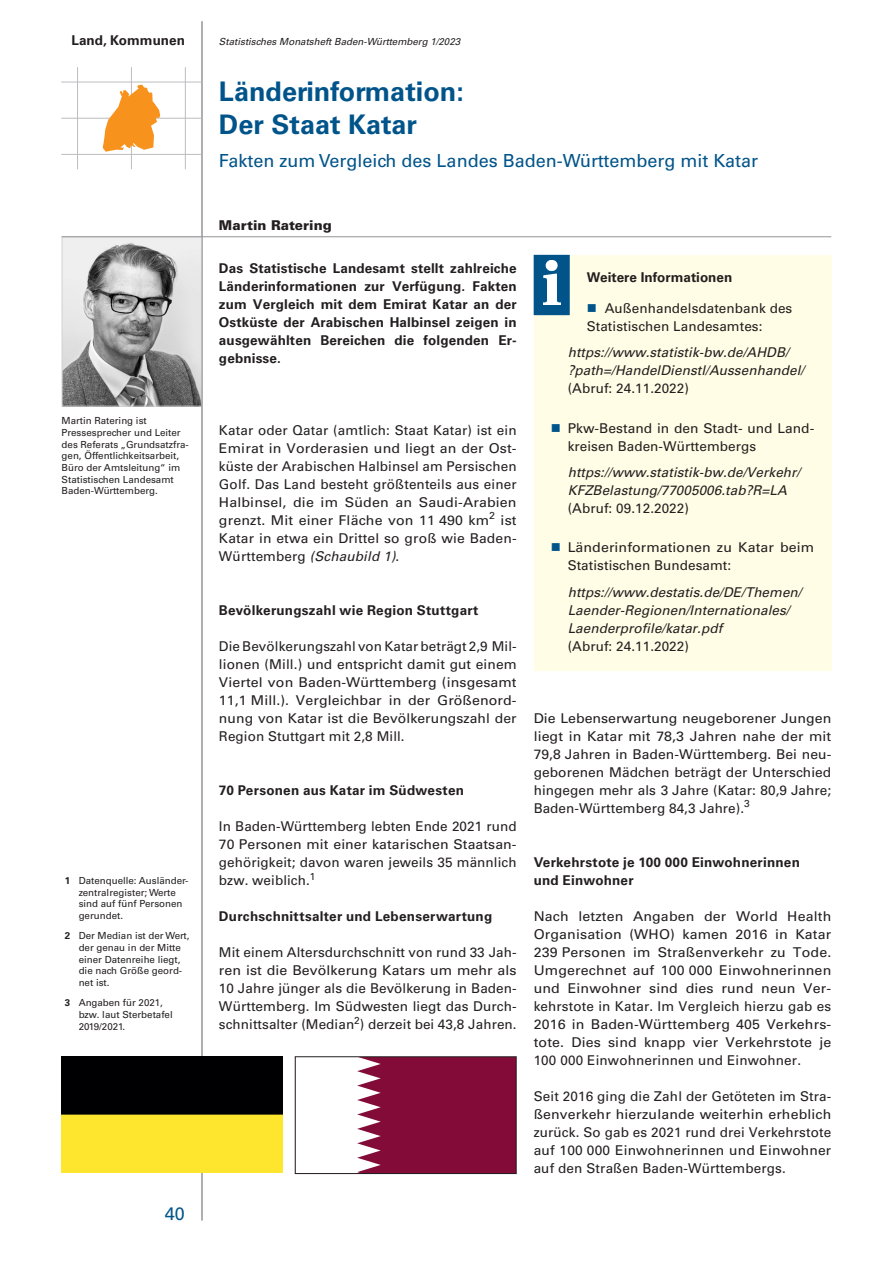
<style>
.page{position:relative;width:893px;height:1263px;background:#fff}
.page>*{position:absolute;margin:0;border:0;box-sizing:border-box;transform-origin:0 0}
.Beitragsüberschrift{font:700 27px/33px "Univers";color:#01548a}
.Beitragsunterübersch{font:18px "Univers";color:#01548a}
.Fließtext{font:13.5px/18px "Univers";letter-spacing:.005em;color:#231f20;text-align:justify}
.Fließtext-2{font:13.5px/18px "Univers";letter-spacing:.005em;color:#231f20;text-align:justify;scale:1.05 1}
.Infotext{font:italic 13.5px/18px "Univers";letter-spacing:.005em;color:#231f20}
.Kapitelanfang{font:700 13.5px/18px "Univers";letter-spacing:.01em;color:#231f20;text-align:justify}
.Kapitelzwischenübers{font:700 13.5px/18px "Univers";letter-spacing:.015em;color:#231f20}
.Fließtext-3{font:700 13.5px "Univers";letter-spacing:.02em;color:#231f20}
.Infotext-2{font:13.5px "Univers";letter-spacing:.005em;color:#231f20}
.Überschrift_Infotext{font:700 13.5px "Univers";color:#231f20}
.t1{font:900 13.5px "Univers";color:#231f20}
.Kopfzeile_Beitragsth{font:700 13.5px "Univers";color:#231f20}
.t2{font:9.75px/11.7px "Univers";color:#231f20}
.Kopfzeile_Ausgabe{font:italic 9.75px "Univers";color:#231f20}
.s1{font-weight:700}
.s2{font-style:italic}
.s3{font-style:normal}
</style>
<div class="page">
<img style="left:64px;top:238px;width:136px;height:166px">
<div style="left:62px;top:236px;width:140px;height:170px;border:1px solid #d1d2d4"></div>
<hr style="left:62px;top:236px;width:769px;height:1px;background:#939598">
<hr style="left:202px;top:21px;width:1px;height:1199px;background:#939598">
<hr style="left:61px;top:82px;width:141px;height:1px;background:#bcbdc0">
<hr style="left:61px;top:118px;width:141px;height:1px;background:#bcbdc0">
<hr style="left:61px;top:154px;width:141px;height:1px;background:#bcbdc0">
<hr style="left:77px;top:67px;width:1px;height:102px;background:#bcbdc0">
<hr style="left:131px;top:67px;width:1px;height:102px;background:#bcbdc0">
<hr style="left:185px;top:67px;width:1px;height:102px;background:#bcbdc0">
<svg style="left:103px;top:85px;width:57px;height:67px"></svg>
<div style="left:534px;top:255px;width:297px;height:415px;background:#fffde5"></div>
<div style="left:534px;top:255px;width:36px;height:60px;background:#01548a;border:2px solid #01548a"></div>
<img style="left:543px;top:261px;width:17px;height:43px">
<img style="left:62px;top:1056px;width:221px;height:117px">
<div style="left:295px;top:1057px;width:221px;height:116px;background:#830b38"></div>
<svg style="left:297px;top:1059px;width:84px;height:112px;background:#eedee4"></svg>
<p class="Kopfzeile_Beitragsth" style="left:71px;top:32px;width:115px">Land, Kommunen</p>
<p class="Kopfzeile_Ausgabe" style="left:219px;top:35px;width:243px">Statistisches Monatsheft Baden-Württemberg 1/2023</p>
<p class="Beitragsüberschrift" style="left:219px;top:75px;width:246px">Länderinformation:<br>Der Staat Katar</p>
<p class="Beitragsunterübersch" style="left:219px;top:150px;width:541px">Fakten zum Vergleich des Landes Baden-Württemberg mit Katar</p>
<p class="t2" style="left:62px;top:415px;width:129px">Martin Ratering ist<br>Pressesprecher und Leiter des Referats „Grundsatzfra&shy;gen, Öffentlichkeitsarbeit,<br>Büro der Amtsleitung“ im<br>Statistischen Landesamt<br>Baden-Württemberg.</p>
<p class="t2" style="left:79px;top:874px;width:111px;text-indent:-14px"><span class="s1">1</span> Datenquelle: Ausländer‑ zentralregister; Werte sind auf fünf Personen gerundet.</p>
<p class="t2" style="left:79px;top:930px;width:112px;text-indent:-14px"><span class="s1">2</span> Der Median ist der Wert, der genau in der Mitte einer Datenreihe liegt, die nach Größe geord‑ net ist.</p>
<p class="t2" style="left:79px;top:997px;width:96px;text-indent:-14px"><span class="s1">3</span> Angaben für 2021, bzw. laut Sterbetafel<br>2019/2021.</p>
<p class="Beitragsunterübersch" style="left:165px;top:1203px;width:22px">40</p>
<p class="t1" style="left:219px;top:216px;width:114px">Martin Ratering</p>
<p class="Kapitelanfang" style="left:219px;top:259px;width:299px">Das Statistische Landesamt stellt zahlreiche Länderinformationen zur Verfügung. Fakten zum Vergleich mit dem Emirat Katar an der Ostküste der Arabischen Halbinsel zeigen in ausgewählten Bereichen die folgenden Er&shy;gebnisse.</p>
<p class="Fließtext" style="left:219px;top:421px;width:299px">Katar oder Qatar (amtlich: Staat Katar) ist ein Emirat in Vorderasien und liegt an der Ost‑ küste der Arabischen Halbinsel am Persischen Golf. Das Land besteht größtenteils aus einer Halbinsel, die im Süden an Saudi-Arabien grenzt. Mit einer Fläche von 11 490 km<sup>2</sup> ist Katar in etwa ein Drittel so groß wie Baden-Württemberg <span class="s2">(Schaubild 1)</span>.</p>
<p class="Kapitelzwischenübers" style="left:219px;top:601px;width:261px">Bevölkerungszahl wie Region Stuttgart</p>
<p class="Fließtext" style="left:219px;top:637px;width:299px">Die Bevölkerungszahl von Katar beträgt 2,9 Mil‑ lionen (Mill.) und entspricht damit gut einem Viertel von Baden-Württemberg (insgesamt 11,1 Mill.). Vergleichbar in der Größenord‑ nung von Katar ist die Bevölkerungszahl der Region Stuttgart mit 2,8 Mill.</p>
<p class="Kapitelzwischenübers" style="left:219px;top:781px;width:247px">70 Personen aus Katar im Südwesten</p>
<p class="Fließtext" style="left:219px;top:817px;width:299px">In Baden-Württemberg lebten Ende 2021 rund 70 Personen mit einer katarischen Staatsan&shy;gehörigkeit; davon waren jeweils 35 männlich bzw. weiblich.<sup>1</sup></p>
<p class="Fließtext-3" style="left:219px;top:908px;width:275px">Durchschnittsalter und Lebenserwartung</p>
<p class="Fließtext" style="left:219px;top:943px;width:299px">Mit einem Altersdurchschnitt von rund 33 Jah‑ ren ist die Bevölkerung Katars um mehr als 10 Jahre jünger als die Bevölkerung in Baden-Württemberg. Im Südwesten liegt das Durch‑ schnittsalter (Median<sup>2</sup>) derzeit bei 43,8 Jahren.</p>
<p class="Überschrift_Infotext" style="left:587px;top:269px;width:147px">Weitere Informationen</p>
<p class="Fließtext" style="left:587px;top:299px;width:207px;text-indent:18px">Außenhandelsdatenbank des<br>Statistischen Landesamtes:</p>
<p class="Infotext" style="left:568px;top:343px;width:238px">https://www.statistik-bw.de/AHDB/ ?path=/HandelDienstl/Aussenhandel/</p>
<p class="Infotext-2" style="left:568px;top:380px;width:123px">(Abruf: 24.11.2022)</p>
<p class="Fließtext" style="left:568px;top:419px;width:248px">Pkw-Bestand in den Stadt- und Land‑ kreisen Baden-Württembergs</p>
<p class="Infotext" style="left:568px;top:463px;width:234px">https://www.statistik-bw.de/Verkehr/<br>KFZBelastung/77005006.tab?R=LA</p>
<p class="Infotext-2" style="left:568px;top:500px;width:123px">(Abruf: 09.12.2022)</p>
<p class="Fließtext-2" style="left:568px;top:539px;width:236px">Länderinformationen zu Katar beim<br>Statistischen Bundesamt:</p>
<p class="Infotext" style="left:568px;top:583px;width:235px">https://www.destatis.de/DE/Themen/<br>Laender-Regionen/Internationales/<br>Laenderprofile/katar.pdf<br><span class="s3">(Abruf: 24.11.2022)</span></p>
<p class="Fließtext-2" style="left:534px;top:709px;width:285px">Die Lebenserwartung neugeborener Jungen liegt in Katar mit 78,3 Jahren nahe der mit 79,8 Jahren in Baden-Württemberg. Bei neu&shy;geborenen Mädchen beträgt der Unterschied hingegen mehr als 3 Jahre (Katar: 80,9 Jahre; Baden-Württemberg 84,3 Jahre).<sup>3</sup></p>
<p class="Kapitelzwischenübers" style="left:534px;top:853px;width:268px">Verkehrstote je 100 000 Einwohnerinnen und Einwohner</p>
<p class="Fließtext-2" style="left:534px;top:907px;width:285px">Nach letzten Angaben der World Health Organisation (WHO) kamen 2016 in Katar 239 Personen im Straßenverkehr zu Tode.<br>Umgerechnet auf 100 000 Einwohnerinnen und Einwohner sind dies rund neun Ver&shy;kehrstote in Katar. Im Vergleich hierzu gab es 2016 in Baden-Württemberg 405 Verkehrs&shy;tote. Dies sind knapp vier Verkehrstote je 100 000 Einwohnerinnen und Einwohner.</p>
<p class="Fließtext" style="left:534px;top:1087px;width:299px">Seit 2016 ging die Zahl der Getöteten im Stra‑ ßenverkehr hierzulande weiterhin erheblich zurück. So gab es 2021 rund drei Verkehrstote auf 100 000 Einwohnerinnen und Einwohner auf den Straßen Baden-Württembergs.</p>
</div>
